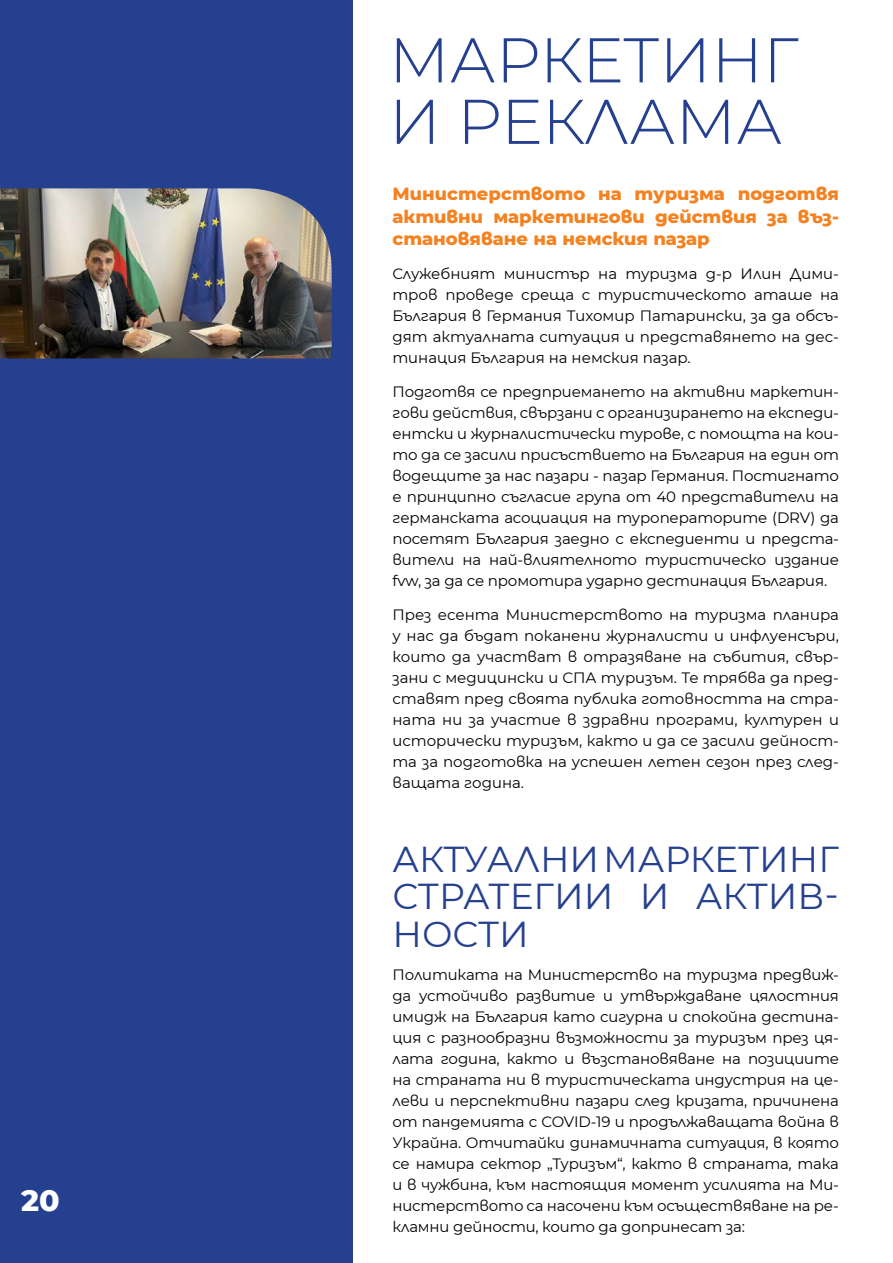
<style>
.page{position:relative;width:893px;height:1263px;background:#fff}
.page>*{position:absolute;margin:0;border:0;box-sizing:border-box;transform-origin:0 0}
.t1{font:300 63px "Montserrat";color:#25408f}
.t2{font:36px "Montserrat";color:#25408f}
.t3{font:800 30px "Montserrat";color:#fff}
.t4{font:800 18px/22.5px "Montserrat";color:#f58220;text-align:justify}
.t5{font:15px/21px "Montserrat";letter-spacing:-.01em;color:#000;text-align:justify}
</style>
<div class="page">
<div style="left:0;top:0;width:353px;height:1263px;background:#25408f"></div>
<img style="left:0;top:188px;width:332px;height:170px">
<h3 class="t3" style="left:21px;top:1178px;width:40px">20</h3>
<h1 class="t1" style="left:389px;top:17px;width:106px">Маркетин</h1>
<h1 class="t1" style="left:763px;top:17px;width:37px">г</h1>
<h1 class="t1" style="left:389px;top:79px;width:115px">и реклама</h1>
<p class="t4" style="left:392px;top:182px;width:448px">Министерството на туризма подготвя активни маркетингови действия за въз&shy;становяване на немския пазар</p>
<p class="t5" style="left:392px;top:263px;width:448px">Служебният министър на туризма д-р Илин Дими&shy;тров проведе среща с туристическото аташе на България в Германия Тихомир Патарински, за да обсъ&shy;дят актуалната ситуация и представянето на дес&shy;тинация България на немския пазар.</p>
<p class="t5" style="left:392px;top:380px;width:448px">Подготвя се предприемането на активни маркетин&shy;гови действия, свързани с организирането на експеди&shy;ентски и журналистически турове, с помощта на кои&shy;то да се засили присъствието на България на един от водещите за нас пазари - пазар Германия. Постигнато е принципно съгласие група от 40 представители на германската асоциация на туроператорите (DRV) да посетят България заедно с експедиенти и предста&shy;вители на най-влиятелното туристическо издание fvw, за да се промотира ударно дестинация България.</p>
<p class="t5" style="left:392px;top:603px;width:448px">През есента Министерството на туризма планира у нас да бъдат поканени журналисти и инфлуенсъри, които да участват в отразяване на събития, свър&shy;зани с медицински и СПА туризъм. Те трябва да пред&shy;ставят пред своята публика готовността на стра&shy;ната ни за участие в здравни програми, културен и исторически туризъм, както и да се засили дейност&shy;та за подготовка на успешен летен сезон през след&shy;ващата година.</p>
<h2 class="t2" style="left:392px;top:834px;width:239px">Актуални мар</h2>
<h2 class="t2" style="left:690px;top:834px;width:146px">кети нг</h2>
<h2 class="t2" style="left:392px;top:872px;width:166px">стратегии</h2>
<h2 class="t2" style="left:640px;top:872px;width:201px">и акти в-</h2>
<h2 class="t2" style="left:392px;top:909px;width:129px">ности</h2>
<p class="t5" style="left:392px;top:964px;width:448px">Политиката на Министерство на туризма предвиж&shy;да устойчиво развитие и утвърждаване цялостния имидж на България като сигурна и спокойна дестина&shy;ция с разнообразни възможности за туризъм през ця&shy;лата година, както и възстановяване на позициите на страната ни в туристическата индустрия на це&shy;леви и перспективни пазари след кризата, причинена от пандемията с COVID-19 и продължаващата война в Украйна. Отчитайки динамичната ситуация, в която се намира сектор „Туризъм“, както в страната, така и в чужбина, към настоящия момент усилията на Ми&shy;нистерството са насочени към осъществяване на ре&shy;кламни дейности, които да допринесат за:</p>
</div>
